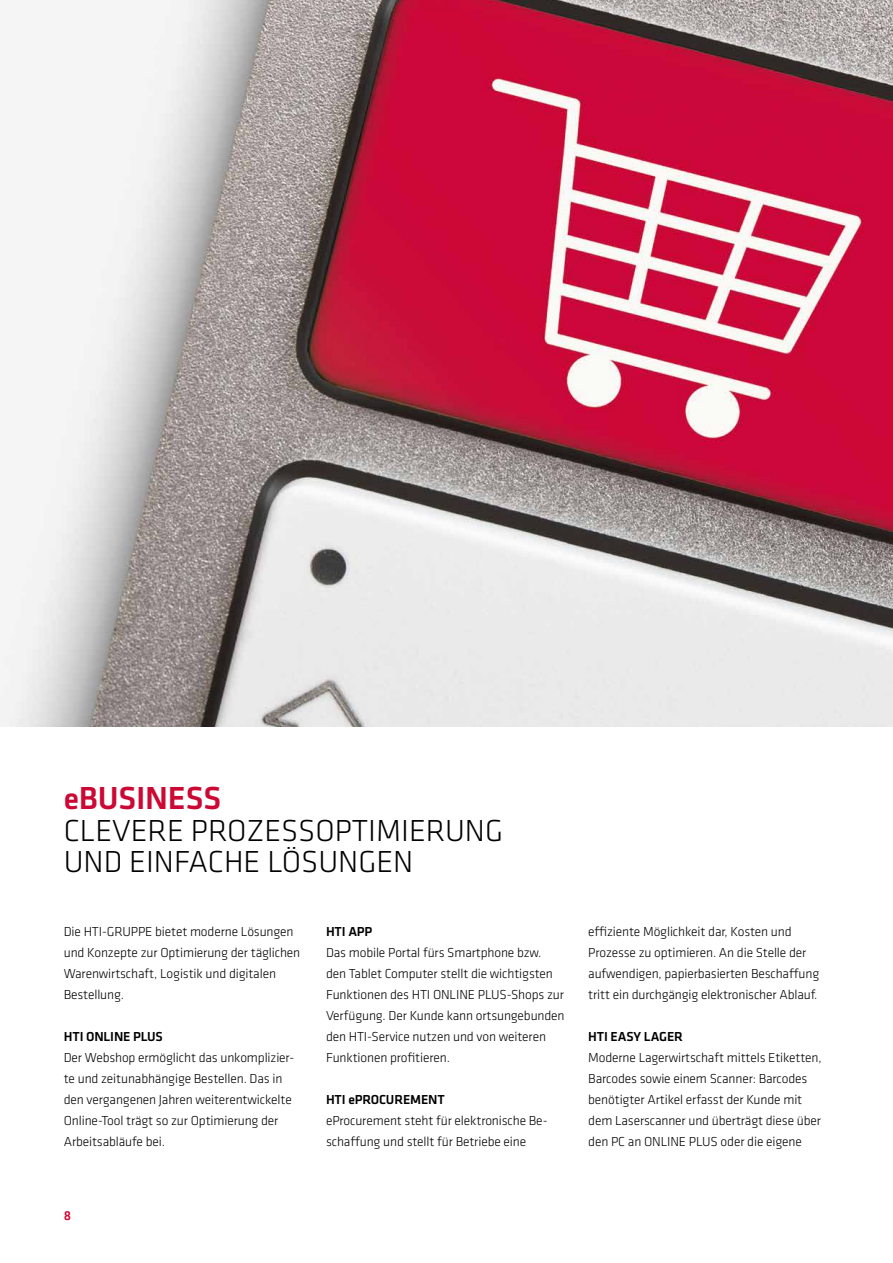
<style>
.page{position:relative;width:893px;height:1263px;background:#fff}
.page>*{position:absolute;margin:0;border:0;box-sizing:border-box;transform-origin:0 0}
.t1{font:300 31.5px/31.5px "GC Klavika Fein";color:#000}
.t2{font:500 31.5px "GC Klavika Head";letter-spacing:-.005em;color:#cc0935}
.t3{font:300 13.5px/21px "GC Klavika Fein";letter-spacing:-.01em;color:#000}
.t4{font:500 13.5px "GC Klavika Fein";letter-spacing:-.01em;color:#000}
.t5{font:500 13.5px "GC Klavika Fein";color:#cc0935}
</style>
<div class="page">
<img style="left:0;top:0;width:893px;height:726px">
<h1 class="t2" style="left:64px;top:776px;width:159px">eBUSINESS</h1>
<h1 class="t1" style="left:64px;top:814px;width:441px">CLEVERE PROZESSOPTIMIERUNG<br>UND EINFACHE LÖSUNGEN</h1>
<p class="t3" style="left:64px;top:921px;width:238px">Die HTI-GRUPPE bietet moderne Lösungen und Konzepte zur Optimierung der täglichen Warenwirtschaft, Logistik und digitalen Bestellung.</p>
<p class="t4" style="left:64px;top:1027px;width:101px">HTI ONLINE PLUS</p>
<p class="t3" style="left:64px;top:1047px;width:232px">Der Webshop ermöglicht das unkomplizier&shy;te und zeitunabhängige Bestellen. Das in den vergangenen Jahren weiterentwickelte Online-Tool trägt so zur Optimierung der Arbeitsabläufe bei.</p>
<p class="t4" style="left:326px;top:922px;width:48px">HTI APP</p>
<p class="t3" style="left:326px;top:942px;width:240px">Das mobile Portal fürs Smartphone bzw. den Tablet Computer stellt die wichtigsten Funktionen des HTI ONLINE PLUS-Shops zur Verfügung. Der Kunde kann ortsungebunden den HTI-Service nutzen und von weiteren Funktionen profitieren.</p>
<p class="t4" style="left:326px;top:1090px;width:120px">HTI ePROCUREMENT</p>
<p class="t3" style="left:326px;top:1110px;width:223px">eProcurement steht fü r elektronische Be&shy;schaffung und stellt fü r Betriebe eine</p>
<p class="t3" style="left:588px;top:921px;width:233px">effiziente Möglichkeit dar, Kosten und Prozesse zu optimieren. An die Stelle der aufwendigen, papierbasierten Beschaffung tritt ein durchgängig elektronischer Ablauf.</p>
<p class="t4" style="left:588px;top:1028px;width:96px">HTI EASY LAGER</p>
<p class="t3" style="left:588px;top:1047px;width:235px">Moderne Lagerwirtschaft mittels Etiketten, Barcodes sowie einem Scanner: Barcodes benötigter Artikel erfasst der Kunde mit dem Laserscanner und überträgt diese über den PC an ONLINE PLUS oder die eigene</p>
<p class="t5" style="left:64px;top:1207px;width:9px">8</p>
</div>
